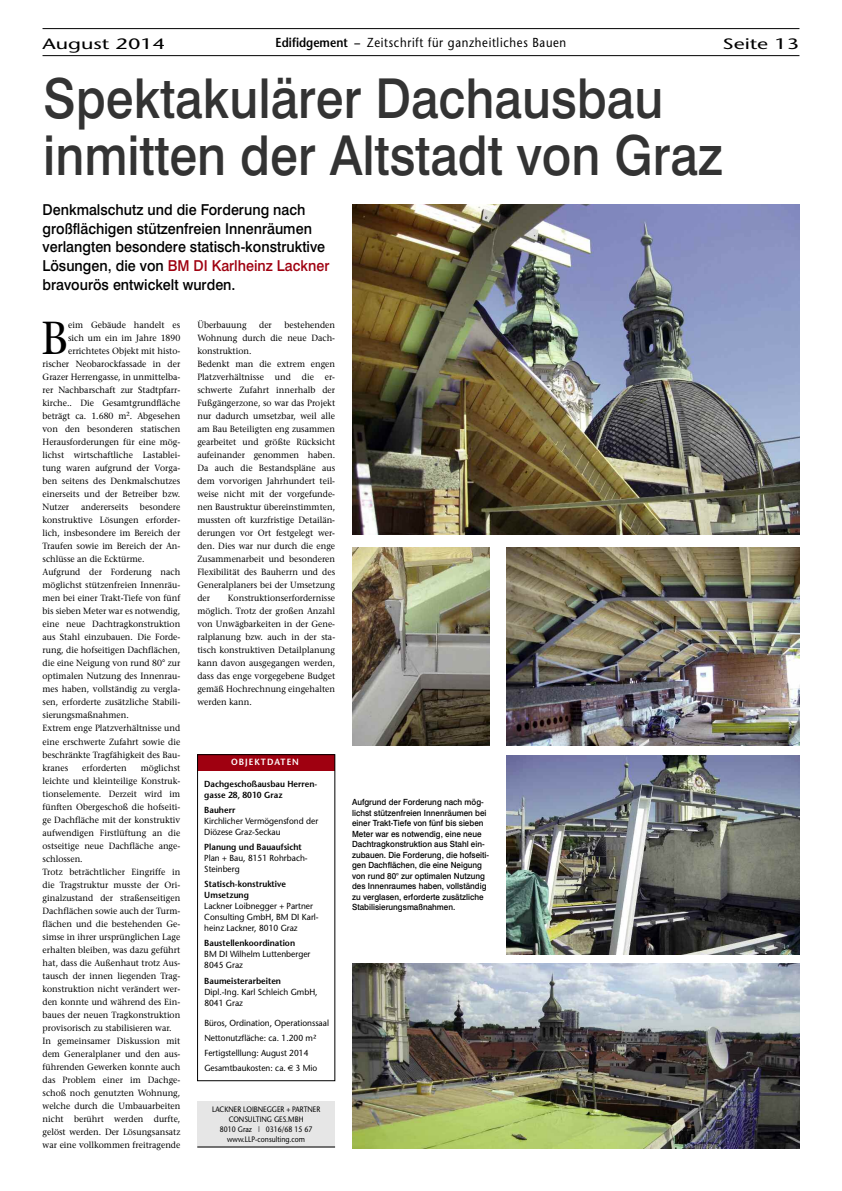
<style>
.page{position:relative;width:842px;height:1191px;background:#fff}
.page>*{position:absolute;margin:0;border:0;box-sizing:border-box;transform-origin:0 0}
.t1{font:500 55px/57px "Swiss 721 BT";color:#333;scale:.91 1}
.t2{font:46.1px "Stone Serif";color:#000;scale:.95 1}
.t3{font:500 15.1px/18.5px "Swiss 721 BT";color:#000;scale:.95 1}
.t4{font:15px "Stone Sans";color:#000;scale:1.45 1}
.t5{font:13px "Stone Sans";letter-spacing:.055em;color:#000;scale:.88 1}
.t6{font:9px/13px "Stone Serif";color:#000;scale:.95 1}
.t7{font:600 9px "Stone Sans";letter-spacing:.115em;color:#fff;scale:.95 1}
.t8{font:8.8px/11px "Stone Sans";color:#000;scale:.95 1}
.t9{font:600 8.8px/10.5px "Stone Sans";color:#000;scale:.95 1}
.t10{font:500 8.5px/10.5px "Swiss 721 BT";color:#000;scale:.95 1}
.t11{font:7.9px/10.1px "Stone Sans";color:#000;text-align:center;scale:.88 1}
.s1{font-weight:600}
.s2{color:#9f0010}
.s3{font-family:"font 00000000249 d 1260"}
</style>
<div class="page">
<hr style="left:43px;top:55px;width:756px;height:1px;background:#000">
<hr style="left:43px;top:28px;width:756px;height:1px;background:#000">
<img style="left:352px;top:547px;width:138px;height:199px">
<div style="left:197px;top:754px;width:138px;height:17px;background:#9f0010"></div>
<div style="left:197px;top:754px;width:138px;height:327px;border:1px solid #000"></div>
<img style="left:507px;top:756px;width:292px;height:198px">
<img style="left:507px;top:547px;width:292px;height:199px">
<img style="left:352px;top:204px;width:447px;height:331px">
<img style="left:352px;top:963px;width:447px;height:185px">
<div style="left:197px;top:1101px;width:138px;height:46px;background:#e6e6e6"></div>
<hr style="left:197px;top:1146px;width:138px;height:1px;background:#000">
<h3 class="t4" style="left:43px;top:34px;width:86px">August 2014</h3>
<h3 class="t5" style="left:276px;top:35px;width:332px"><span class="s1">Edifidgement –</span> Zeitschrift für ganzheitliches Bauen</h3>
<h3 class="t4" style="left:722px;top:34px;width:55px">Seite 13</h3>
<h1 class="t1" style="left:43px;top:69px;width:748px">Spektakulärer Dachausbau inmitten der Altstadt von Graz</h1>
<h3 class="t3" style="left:43px;top:201px;width:303px">Denkmalschutz und die Forderung nach großflächigen stützenfreien Innenräumen verlangten besondere statisch-konstruktive Lösungen, die von <span class="s2">BM DI Karlheinz Lackner </span>bravourös entwickelt wurden.</h3>
<h2 class="t2" style="left:41px;top:310px;width:30px">B</h2>
<p class="t6" style="left:68px;top:319px;width:120px">eim Gebäude handelt es</p>
<p class="t6" style="left:68px;top:332px;width:120px">sich um ein im Jahre 1890</p>
<p class="t6" style="left:68px;top:345px;width:120px">errichtetes Objekt mit histo-</p>
<p class="t6" style="left:43px;top:358px;width:147px">rischer Neobarockfassade in der</p>
<p class="t6" style="left:43px;top:371px;width:147px">Grazer Herrengasse, in unmittelba-</p>
<p class="t6" style="left:43px;top:384px;width:147px">rer Nachbarschaft zur Stadtpfarr-</p>
<p class="t6" style="left:43px;top:397px;width:147px">kirche.. Die Gesamtgrundfläche</p>
<p class="t6" style="left:43px;top:410px;width:147px">beträgt ca. 1.680 m<sup>2</sup>. Abgesehen</p>
<p class="t6" style="left:43px;top:423px;width:147px">von den besonderen statischen</p>
<p class="t6" style="left:43px;top:436px;width:147px">Herausforderungen für eine mög-</p>
<p class="t6" style="left:43px;top:449px;width:147px">lichst wirtschaftliche Lastablei-</p>
<p class="t6" style="left:43px;top:462px;width:147px">tung waren aufgrund der Vorga-</p>
<p class="t6" style="left:43px;top:475px;width:147px">ben seitens des Denkmalschutzes</p>
<p class="t6" style="left:43px;top:488px;width:147px">einerseits und der Betreiber bzw.</p>
<p class="t6" style="left:43px;top:501px;width:30px">Nutzer</p>
<p class="t6" style="left:81px;top:501px;width:51px">andererseits</p>
<p class="t6" style="left:43px;top:501px;width:147px;text-indent:97px">besondere konstruktive Lösungen erforder&shy;lich, insbesondere im Bereich der<br>Traufen sowie im Bereich der An&shy;schlüsse an die Ecktürme.<br>Aufgrund der Forderung nach möglichst stützenfreien Innenräu&shy;men bei einer Trakt-Tiefe von fünf bis sieben Meter war es notwendig, eine neue Dachtragkonstruktion aus Stahl einzubauen. Die Forde&shy;rung, die hofseitigen Dachflächen, die eine Neigung von rund 80° zur optimalen Nutzung des Innenrau&shy;mes haben, vollständig zu vergla&shy;sen, erforderte zusätzliche Stabili&shy;sierungsmaßnahmen.<br>Extrem enge Platzverhältnisse und eine erschwerte Zufahrt sowie die beschränkte Tragfähigkeit des Bau&shy;kranes</p>
<p class="t6" style="left:82px;top:761px;width:48px">erforderten</p>
<p class="t6" style="left:43px;top:761px;width:147px;text-indent:98px">möglichst leichte und kleinteilige Konstruk&shy;tionselemente. Derzeit wird im fünften Obergeschoß die hofseiti&shy;ge Dachfläche mit der konstruktiv aufwendigen Firstlüftung an die ostseitige neue Dachfläche ange&shy;schlossen.<br>Trotz beträchtlicher Eingriffe in die Tragstruktur musste der Ori&shy;ginalzustand der straßenseitigen<br>Dachflächen sowie auch der Turm&shy;flächen und die bestehenden Ge&shy;simse in ihrer ursprünglichen Lage erhalten bleiben, was dazu geführt hat, dass die Außenhaut trotz Aus&shy;tausch der innen liegenden Trag&shy;konstruktion nicht verändert wer&shy;den konnte und während des Ein&shy;baues der neuen Tragkonstruktion provisorisch zu stabilisieren war.<br>In gemeinsamer Diskussion mit dem Generalplaner und den aus&shy;führenden Gewerken konnte auch das Problem einer im Dachge&shy;schoß noch genutzten Wohnung, welche durch die Umbauarbeiten nicht berührt werden durfte, gelöst werden. Der Lösungsansatz war eine vollkommen freitragende</p>
<p class="t6" style="left:197px;top:318px;width:53px">Überbauung</p>
<p class="t6" style="left:259px;top:318px;width:15px">der</p>
<p class="t6" style="left:197px;top:318px;width:147px;text-indent:87px">bestehenden<br>Wohnung durch die neue Dach&shy;konstruktion.<br>Bedenkt man die extrem engen<br>Platzverhältnisse und die er&shy;schwerte Zufahrt innerhalb der<br>Fußgängerzone, so war das Projekt nur dadurch umsetzbar, weil alle am Bau Beteiligten eng zusammen gearbeitet und größte Rücksicht aufeinander genommen haben.<br>Da auch die Bestandspläne aus dem vorvorigen Jahrhundert teil&shy;weise nicht mit der vorgefunde&shy;nen Baustruktur übereinstimmten, mussten oft kurzfristige Detailän&shy;derungen vor Ort festgelegt wer&shy;den. Dies war nur durch die enge<br>Zusammenarbeit und besonderen<br>Flexibilität des Bauherrn und des<br>Generalplaners bei der Umsetzung der</p>
<p class="t6" style="left:197px;top:591px;width:147px;text-align:justify;text-indent:31px">Konstruktionserfordernisse möglich. Trotz der großen Anzahl von Unwägbarkeiten in der Gene&shy;ralplanung bzw. auch in der sta&shy;tisch konstruktiven Detailplanung kann davon ausgegangen werden, dass das enge vorgegebene Budget gemäß Hochrechnung eingehalten werden kann.</p>
<p class="t7" style="left:231px;top:756px;width:73px">OBJEKTDATEN</p>
<p class="t9" style="left:204px;top:778px;width:121px">Dachgeschoßausbau Herren&shy;gasse 28, 8010 Graz</p>
<p class="t9" style="left:204px;top:804px;width:34px">Bauherr</p>
<p class="t8" style="left:204px;top:815px;width:121px">Kirchlicher Vermögensfond der<br>Diözese Graz-Seckau</p>
<p class="t9" style="left:204px;top:841px;width:104px">Planung und Bauaufsicht</p>
<p class="t8" style="left:204px;top:852px;width:110px">Plan + Bau, 8151 Rohrbach-<br>Steinberg</p>
<p class="t9" style="left:204px;top:878px;width:87px;line-height:11px">Statisch-konstruktive<br>Umsetzung</p>
<p class="t8" style="left:204px;top:900px;width:122px">Lackner Loibnegger + Partner<br>Consulting GmbH, BM DI Karl&shy;heinz Lackner, 8010 Graz</p>
<p class="t9" style="left:204px;top:937px;width:97px">Baustellenkoordination</p>
<p class="t8" style="left:204px;top:948px;width:113px">BM DI Wilhelm Luttenberger<br>8045 Graz</p>
<p class="t9" style="left:204px;top:975px;width:82px">Baumeisterarbeiten</p>
<p class="t8" style="left:204px;top:986px;width:121px">Dipl.-Ing. Karl Schleich GmbH,<br>8041 Graz</p>
<p class="t8" style="left:204px;top:1015px;width:133px;line-height:15px">Büros, Ordination, Operationssaal<br>Nettonutzfläche: ca. 1.200 m²<br>Fertigstelllung: August 2014<br>Gesamtbaukosten: ca. <span class="s3">€</span>3 Mio</p>
<p class="t11" style="left:212px;top:1103px;width:125px">LACKNER LOIBNEGGER + PARTNER<br>CONSULTING GES.MBH<br>8010 Graz | 0316/68 15 67 www.LLP-consulting.com</p>
<p class="t10" style="left:352px;top:797px;width:146px">Aufgrund der Forderung nach mög&shy;lichst stützenfreien Innenräumen bei einer Trakt-Tiefe von fünf bis sieben Meter war es notwendig, eine neue Dachtragkonstruktion aus Stahl ein&shy;zubauen. Die Forderung, die hofseiti&shy;gen Dachflächen, die eine Neigung von rund 80° zur optimalen Nutzung des Innenraumes haben, vollständig zu verglasen, erforderte zusätzliche Stabilisierungsmaßnahmen.</p>
</div>
